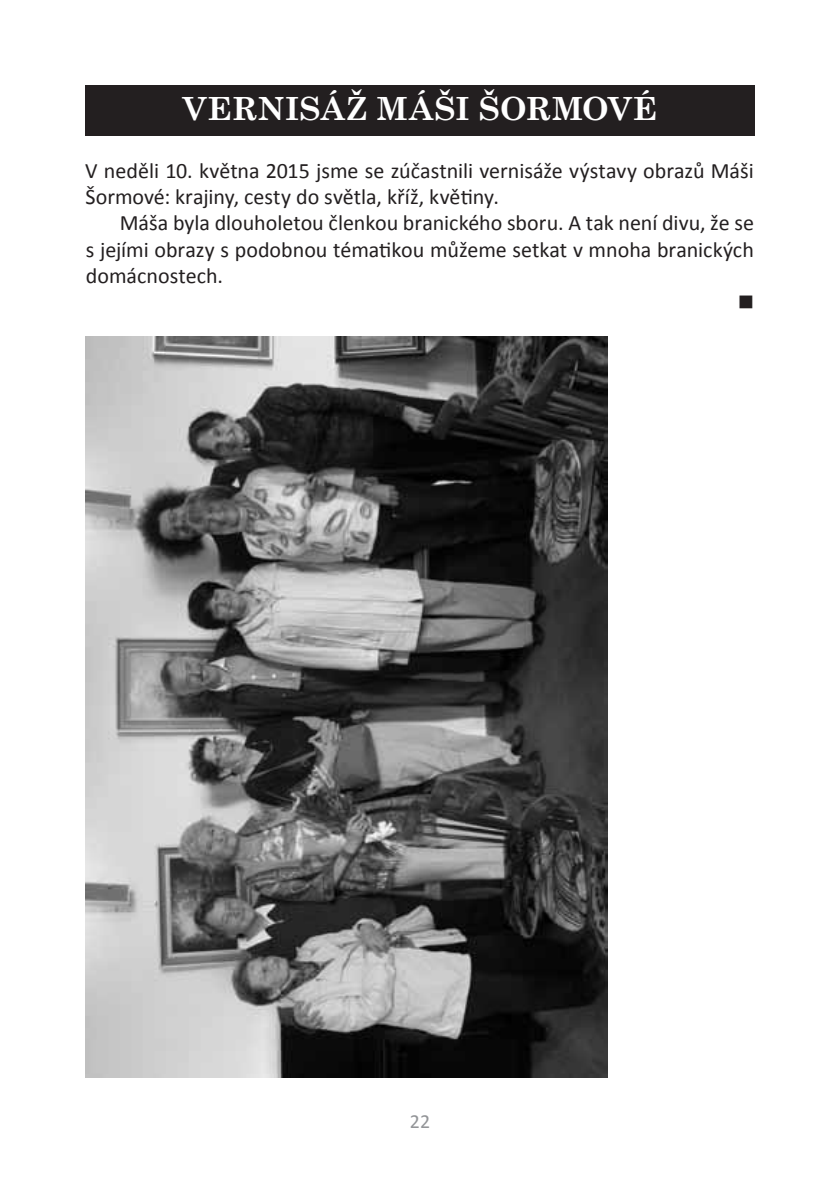
<style>
.page{position:relative;width:840px;height:1191px;background:#fff}
.page>*{position:absolute;margin:0;border:0;box-sizing:border-box;transform-origin:0 0}
.NADPIS_článku__v_čer{font:700 32px "Century Schoolbook";color:#fff}
.Odstavec_po_nadpisu{font:22px/26.4px "Calibri";color:#231f20}
.t1{font:22px "Wingdings";color:#231f20}
.t2{font:20px "Calibri";color:#939598}
</style>
<div class="page">
<div style="left:85px;top:85px;width:669px;height:51px;background:#231f20"></div>
<img style="left:85px;top:336px;width:522px;height:741px">
<p class="NADPIS_článku__v_čer" style="left:182px;top:84px;width:476px">VERNISÁŽ MÁŠI ŠORMOVÉ</p>
<p class="Odstavec_po_nadpisu" style="left:85px;top:157px;width:669px">V neděli 10. května 2015 jsme se zúčastnili vernisáže výstavy obrazů Máši<br>Šormové: krajiny, cesty do světla, kříž, květiny.</p>
<p class="Odstavec_po_nadpisu" style="left:86px;top:210px;width:669px;text-align:justify;text-indent:34px">Máša byla dlouholetou členkou branického sboru. A tak není divu, že se s jejími obrazy s podobnou tématikou můžeme setkat v mnoha branických domácnostech.</p>
<p class="t1" style="left:737px;top:290px;width:14px">■</p>
<p class="t2" style="left:409px;top:1109px;width:22px">22</p>
</div>
